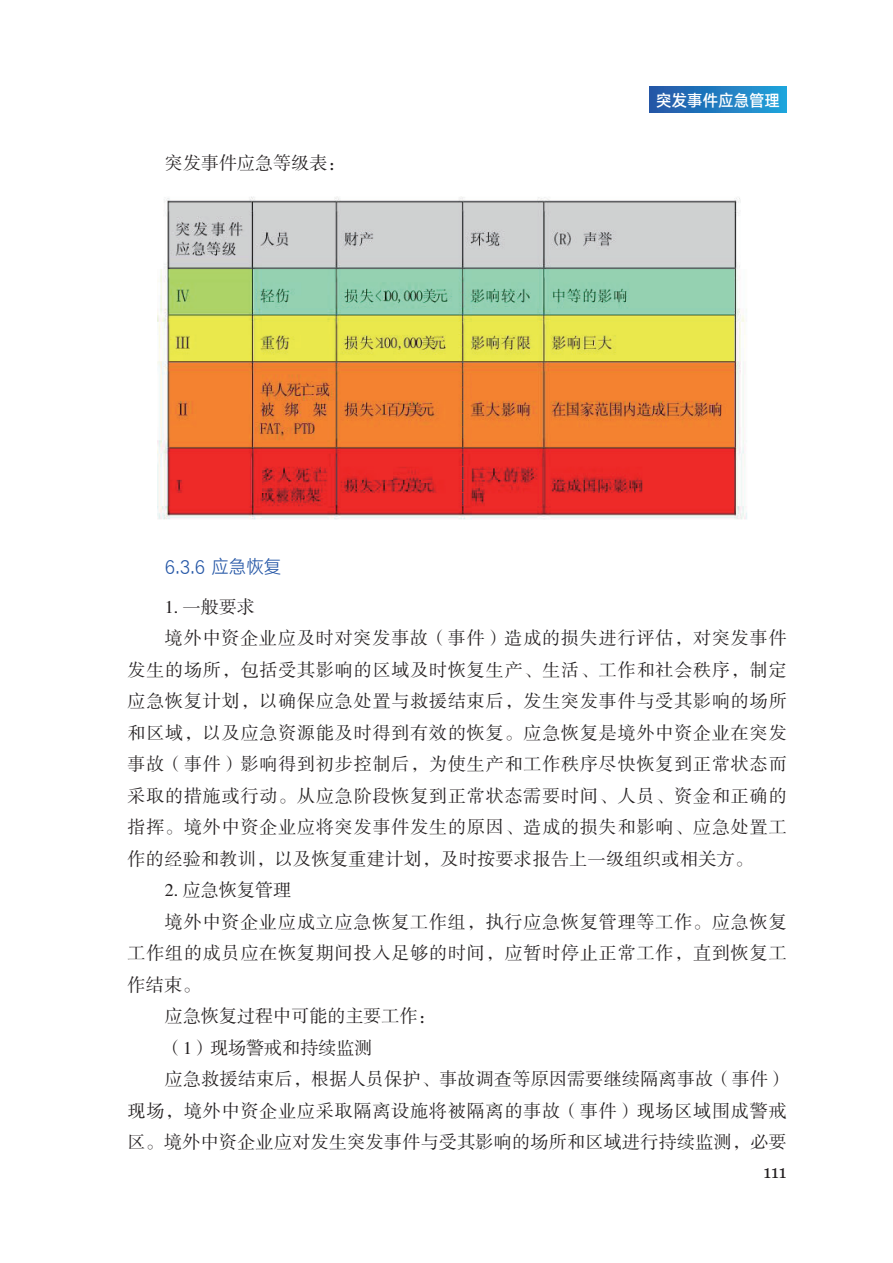
<style>
.page{position:relative;width:893px;height:1263px;background:#fff}
.page>*{position:absolute;margin:0;border:0;box-sizing:border-box;transform-origin:0 0}
.t1{font:18.75px "HY Qi Hei X1 DEW";color:#2456a6}
.t2{font:18px "FZSSJW GB1 0";letter-spacing:.045em;color:#231f20}
.t3{font:18px "FZSSJW GB1 0";letter-spacing:.005em;color:#231f20}
.t4{font:18px "FZSSJW GB1 0";letter-spacing:.02em;color:#231f20}
.t5{font:18px "FZSSJW GB1 0";letter-spacing:.025em;color:#231f20}
.t6{font:18px "FZSSJW GB1 0";letter-spacing:.015em;color:#231f20}
.t7{font:18px "Georgia";color:#231f20}
.t8{font:16.5px "HY Qi Hei X1 FEW";color:#fff}
</style>
<div class="page">
<div style="left:650px;top:87px;width:137px;height:25px;background:linear-gradient(to right,#2354a5,#20a4db)"></div>
<img style="left:157px;top:197px;width:590px;height:323px">
<p class="t3" style="left:165px;top:153px;width:182px">突发事件应急等级表：</p>
<p class="t8" style="left:656px;top:88px;width:125px">突发事件应急管理</p>
<p class="t1" style="left:165px;top:554px;width:118px">6.3.6 应急恢复</p>
<p class="t2" style="left:165px;top:597px;width:92px">1. 一般要求</p>
<p class="t2" style="left:165px;top:628px;width:623px">境外中资企业应及时对突发事故（事件）造成的损失进行评估，对突发事件</p>
<p class="t2" style="left:128px;top:660px;width:661px">发生的场所，包括受其影响的区域及时恢复生产、生活、工作和社会秩序，制定</p>
<p class="t2" style="left:128px;top:691px;width:661px">应急恢复计划，以确保应急处置与救援结束后，发生突发事件与受其影响的场所</p>
<p class="t2" style="left:128px;top:723px;width:661px">和区域，以及应急资源能及时得到有效的恢复。应急恢复是境外中资企业在突发</p>
<p class="t2" style="left:128px;top:754px;width:661px">事故（事件）影响得到初步控制后，为使生产和工作秩序尽快恢复到正常状态而</p>
<p class="t2" style="left:128px;top:786px;width:661px">采取的措施或行动。从应急阶段恢复到正常状态需要时间、人员、资金和正确的</p>
<p class="t2" style="left:128px;top:817px;width:661px">指挥。境外中资企业应将突发事件发生的原因、造成的损失和影响、应急处置工</p>
<p class="t5" style="left:128px;top:849px;width:627px">作的经验和教训，以及恢复重建计划，及时按要求报告上一级组织或相关方。</p>
<p class="t2" style="left:165px;top:880px;width:128px">2. 应急恢复管理</p>
<p class="t2" style="left:165px;top:912px;width:623px">境外中资企业应成立应急恢复工作组，执行应急恢复管理等工作。应急恢复</p>
<p class="t2" style="left:128px;top:943px;width:661px">工作组的成员应在恢复期间投入足够的时间，应暂时停止正常工作，直到恢复工</p>
<p class="t2" style="left:128px;top:975px;width:75px">作结束。</p>
<p class="t3" style="left:165px;top:1006px;width:272px">应急恢复过程中可能的主要工作：</p>
<p class="t3" style="left:165px;top:1038px;width:209px">（1）现场警戒和持续监测</p>
<p class="t6" style="left:165px;top:1069px;width:623px">应急救援结束后，根据人员保护、事故调查等原因需要继续隔离事故（事件）</p>
<p class="t2" style="left:128px;top:1101px;width:661px">现场，境外中资企业应采取隔离设施将被隔离的事故（事件）现场区域围成警戒</p>
<p class="t4" style="left:128px;top:1132px;width:661px">区。境外中资企业应对发生突发事件与受其影响的场所和区域进行持续监测，必要</p>
<p class="t7" style="left:763px;top:1161px;width:25px">111</p>
</div>
